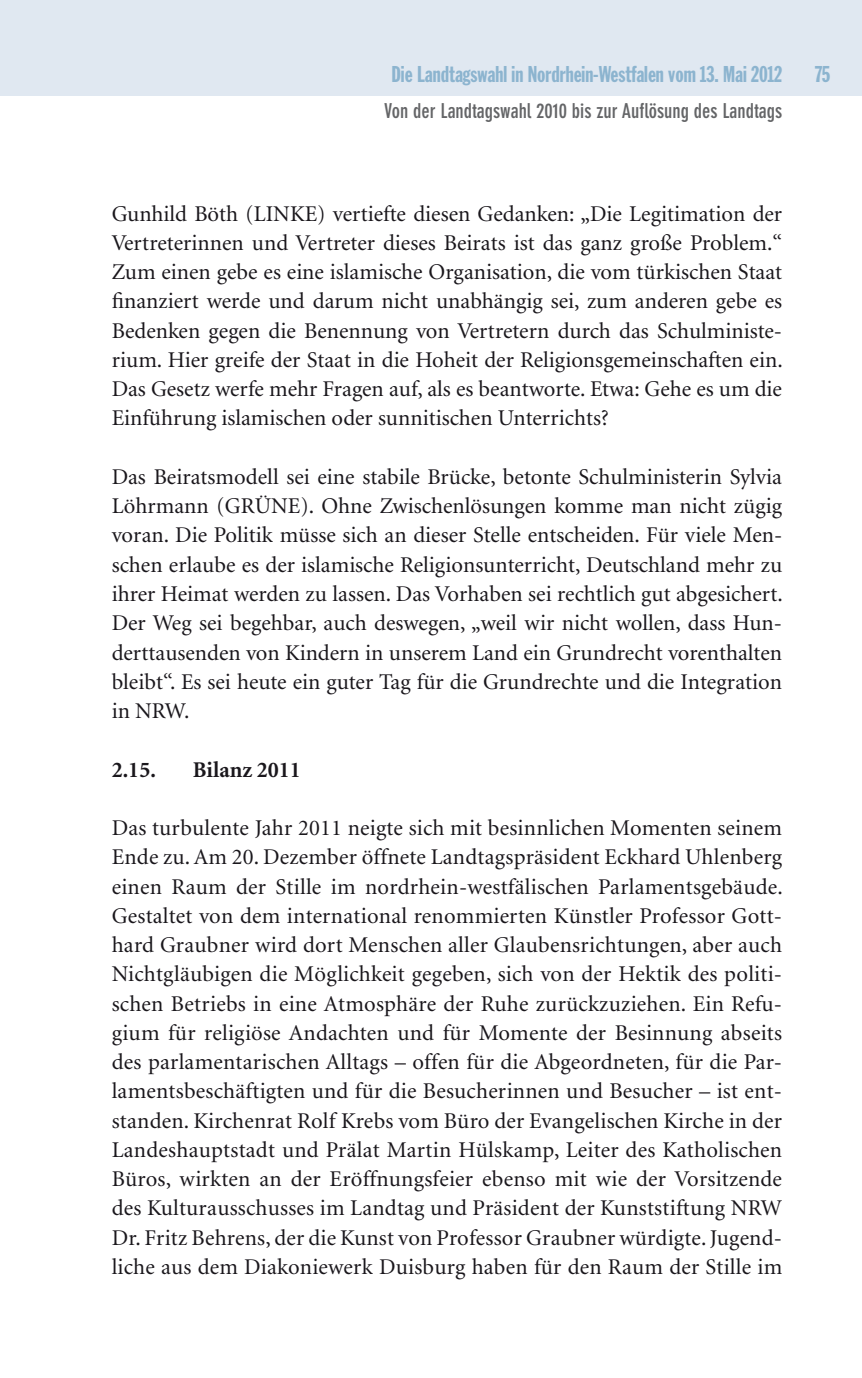
<style>
.page{position:relative;width:862px;height:1378px;background:#fff}
.page>*{position:absolute;margin:0;border:0;box-sizing:border-box;transform-origin:0 0}
.t1{font:22.5px/29.2px "Minion";color:#1a171c;text-align:justify}
.t2{font:22.5px "Franklin Gothic Extra Cond";color:#8cb4cf}
.t3{font:700 22.5px "Minion";color:#1a171c}
.t4{font:700 condensed 20.25px "DIN Neuzeit Grotesk";color:#646567}
</style>
<div class="page">
<div style="left:0;top:0;width:861px;height:96px;background:#e0e8f1"></div>
<p class="t2" style="left:391px;top:62px;width:392px">Die Landtagswahl in Nordrhein-Westfalen vom 13. Mai 2012</p>
<p class="t2" style="left:814px;top:62px;width:17px">75</p>
<p class="t4" style="left:384px;top:99px;width:7px">VON</p>
<p class="t4" style="left:421px;top:99px;width:35px">DER LANDT</p>
<p class="t4" style="left:484px;top:99px;width:23px">AGSWAHL</p>
<p class="t4" style="left:544px;top:99px;width:120px">2010 BIS ZUR AUFLÖSUNG</p>
<p class="t4" style="left:701px;top:99px;width:36px">DES LANDT</p>
<p class="t4" style="left:766px;top:99px;width:17px">AG</p>
<p class="t1" style="left:112px;top:200px;width:672px">Gunhild Böth (LINKE) vertiefte diesen Gedanken: „Die Legitimation der Vertreterinnen und Vertreter dieses Beirats ist das ganz große Problem.“ Zum einen gebe es eine islamische Organisation, die vom türkischen Staat finanziert werde und darum nicht unabhängig sei, zum anderen gebe es Bedenken gegen die Benennung von Vertretern durch das Schulministe&shy;rium. Hier greife der Staat in die Hoheit der Religionsgemeinschaften ein.<br>Das Gesetz werfe mehr Fragen auf, als es beantworte. Etwa: Gehe es um die Einführung islamischen oder sunnitischen Unterrichts?</p>
<p class="t1" style="left:112px;top:463px;width:672px">Das Beiratsmodell sei eine stabile Brücke, betonte Schulministerin Sylvia Löhrmann (GRÜNE). Ohne Zwischenlösungen komme man nicht zügig voran. Die Politik müsse sich an dieser Stelle entscheiden. Für viele Men&shy;schen erlaube es der islamische Religionsunterricht, Deutschland mehr zu ihrer Heimat werden zu lassen. Das Vorhaben sei rechtlich gut abgesichert.<br>Der Weg sei begehbar, auch deswegen, „weil wir nicht wollen, dass Hun&shy;derttausenden von Kindern in unserem Land ein Grundrecht vorenthalten bleibt“. Es sei heute ein guter Tag für die Grundrechte und die Integration in NRW.</p>
<p class="t3" style="left:112px;top:758px;width:46px">2.15.</p>
<p class="t3" style="left:193px;top:758px;width:110px">Bilanz 2011</p>
<p class="t1" style="left:112px;top:814px;width:672px">Das turbulente Jahr 2011 neigte sich mit besinnlichen Momenten seinem Ende zu. Am 20. Dezember öffnete Landtagspräsident Eckhard Uhlenberg einen Raum der Stille im nordrhein-westfälischen Parlamentsgebäude.<br>Gestaltet von dem international renommierten Künstler Professor Gott&shy;hard Graubner wird dort Menschen aller Glaubensrichtungen, aber auch Nichtgläubigen die Möglichkeit gegeben, sich von der Hektik des politi&shy;schen Betriebs in eine Atmosphäre der Ruhe zurückzuziehen. Ein Refu&shy;gium für religiöse Andachten und für Momente der Besinnung abseits des parlamentarischen Alltags – offen für die Abgeordneten, für die Par&shy;lamentsbeschäftigten und für die Besucherinnen und Besucher – ist ent&shy;standen. Kirchenrat Rolf Krebs vom Büro der Evangelischen Kirche in der Landeshauptstadt und Prälat Martin Hülskamp, Leiter des Katholischen Büros, wirkten an der Eröffnungsfeier ebenso mit wie der Vorsitzende des Kulturausschusses im Landtag und Präsident der Kunststiftung NRW Dr. Fritz Behrens, der die Kunst von Professor Graubner würdigte. Jugend&shy;liche aus dem Diakoniewerk Duisburg haben für den Raum der Stille im</p>
</div>
